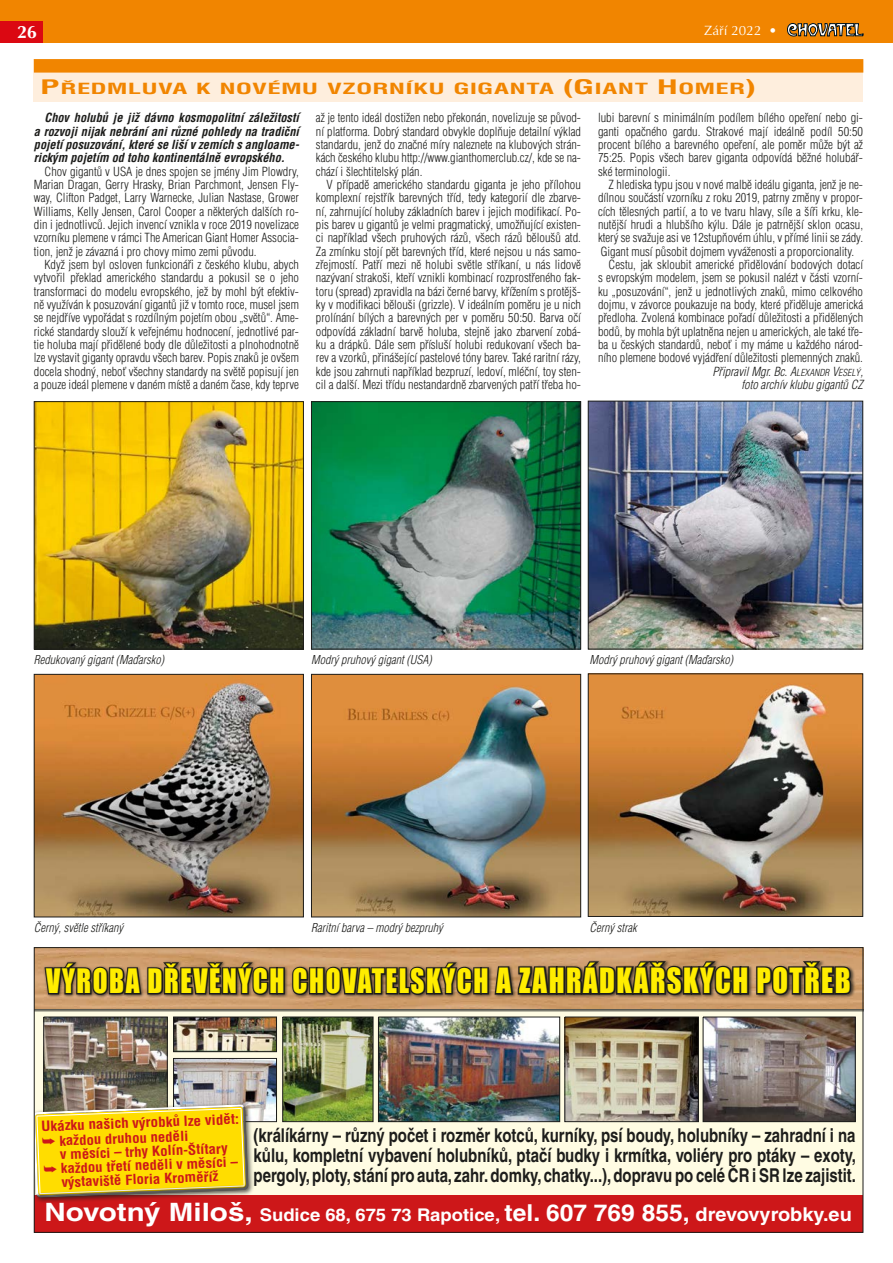
<style>
.page{position:relative;width:893px;height:1263px;background:#fff}
.page>*{position:absolute;margin:0;border:0;box-sizing:border-box;transform-origin:0 0}
.t1{font:30.9px "Impact";letter-spacing:.06em;color:#ffed00;scale:.88 1}
.t2{font:700 19.05px/20.2px "Helvetica CE";color:#1d1d1b;text-align:justify;scale:.79 1}
.t3{font:700 18px "Optima XCE";color:#fff}
.t4{font:700 17.55px "Helvetica CE";color:#fff;scale:1.05 1}
.t5{font:700 15px "Helvetica Cond Light XCE";letter-spacing:.005em;color:#f18500;scale:1.78 1}
.t6{font:700 13.8px "Helvetica Cond Light XCE";color:#cd1719;scale:1.1 1}
.t7{font:700 13.5px "Helvetica Cond Light XCE";color:#cd1719;scale:1.1 1}
.t8{font:13.5px "Optima XCE";color:#fff}
.t9{font:12.3px/13.4px "Helvetica Cond Light XCE";color:#1d1d1b;text-align:justify}
.t10{font:italic 700 12.3px/13.4px "Helvetica Cond Light XCE";color:#1d1d1b;text-align:justify}
.t11{font:italic 12.3px "Helvetica Cond Light XCE";color:#1d1d1b}
.t12{font:italic 12px "Helvetica Cond Light XCE";color:#1d1d1b}
.s1{font-size:19.5px}
.s2{font-style:inherit}
.s3{font-size:9.45px}
.s4{font-size:31.95px}
.s5{font-size:25.35px}
.s6{font-size:23.4px}
.s7{font-size:19.05px}
</style>
<div class="page">
<div style="left:0;top:0;width:893px;height:43px;background:#f18500"></div>
<img style="left:36px;top:403px;width:266px;height:244px">
<div style="left:34px;top:401px;width:270px;height:248px;border:1px solid #1d1d1b"></div>
<img style="left:36px;top:676px;width:266px;height:239px">
<div style="left:34px;top:674px;width:270px;height:243px;border:1px solid #1d1d1b"></div>
<img style="left:590px;top:403px;width:271px;height:244px">
<div style="left:588px;top:401px;width:275px;height:248px;border:1px solid #1d1d1b"></div>
<img style="left:590px;top:675px;width:271px;height:240px">
<div style="left:588px;top:673px;width:275px;height:244px;border:1px solid #1d1d1b"></div>
<img style="left:313px;top:403px;width:266px;height:244px">
<div style="left:311px;top:401px;width:270px;height:248px;border:1px solid #1d1d1b"></div>
<img style="left:313px;top:676px;width:266px;height:239px">
<div style="left:311px;top:674px;width:270px;height:243px;border:1px solid #1d1d1b"></div>
<div style="left:34px;top:60px;width:829px;height:42px;background:#feeedd"></div>
<div style="left:34px;top:59px;width:829px;height:14px;background:#f18500"></div>
<div style="left:34px;top:1195px;width:829px;height:37px;background:#cd1719"></div>
<img style="left:36px;top:949px;width:819px;height:254px">
<div style="left:0;top:21px;width:43px;height:22px;background:#db0812"></div>
<svg style="left:787px;top:23px;width:76px;height:13px"></svg>
<h3 class="t3" style="left:17px;top:22px;width:22px">26</h3>
<p class="t8" style="left:704px;top:23px;width:74px">Září 2022 •</p>
<p class="t5" style="left:40px;top:80px;width:404px"><span class="s1">P</span>ŘEDMLUVA K NOVÉMU VZORNÍKU GIGANTA <span class="s1">(G</span> IANT <span class="s1">H</span>OMER<span class="s1">)</span></p>
<p class="t10" style="left:34px;top:111px;width:267px;text-indent:11px">Chov holubů je již dávno kosmopolitní záležitostí a rozvoji nijak nebrání ani různé pohledy na tradiční pojetí posuzování, které se liší v zemích s angloame&shy;rickým pojetím od toho kontinentálně evropského.</p>
<p class="t9" style="left:34px;top:165px;width:267px;text-indent:11px">Chov gigantů v USA je dnes spojen se jmény Jim Plowdry, Marian Dragan, Gerry Hrasky, Brian Parchmont, Jensen Fly&shy;way, Clifton Padget, Larry Warnecke, Julian Nastase, Grower Williams, Kelly Jensen, Carol Cooper a některých dalších ro&shy;din i jednotlivců. Jejich invencí vznikla v roce 2019 novelizace vzorníku plemene v rámci The American Giant Homer Associa&shy;tion, jenž je závazná i pro chovy mimo zemi původu.</p>
<p class="t9" style="left:34px;top:258px;width:267px;text-indent:11px">Když jsem byl osloven funkcionáři z českého klubu, abych vytvořil překlad amerického standardu a pokusil se o jeho transformaci do modelu evropského, jež by mohl být efektiv&shy;ně využíván k posuzování gigantů již v tomto roce, musel jsem se nejdříve vypořádat s rozdílným pojetím obou „světů“. Ame&shy;rické standardy slouží k veřejnému hodnocení, jednotlivé par&shy;tie holuba mají přidělené body dle důležitosti a plnohodnotně lze vystavit giganty opravdu všech barev. Popis znaků je ovšem docela shodný, neboť všechny standardy na světě popisují jen a pouze ideál plemene v daném místě a daném čase, kdy teprve</p>
<p class="t9" style="left:316px;top:111px;width:267px">až je tento ideál dostižen nebo překonán, novelizuje se původ&shy;ní platforma. Dobrý standard obvykle doplňuje detailní výklad standardu, jenž do značné míry naleznete na klubových strán&shy;kách českého klubu http://www.gianthomerclub.cz/, kde se na&shy;chází i šlechtitelský plán.</p>
<p class="t9" style="left:316px;top:178px;width:267px;text-indent:11px">V případě amerického standardu giganta je jeho přílohou komplexní rejstřík barevných tříd, tedy kategorií dle zbarve&shy;ní, zahrnující holuby základních barev i jejich modifikací. Po&shy;pis barev u gigantů je velmi pragmatický, umožňující existen&shy;ci například všech pruhových rázů, všech rázů běloušů atd.<br>Za zmínku stojí pět barevných tříd, které nejsou u nás samo&shy;zřejmostí. Patří mezi ně holubi světle stříkaní, u nás lidově nazývaní strakoši, kteří vznikli kombinací rozprostřeného fak&shy;toru (spread) zpravidla na bázi černé barvy, křížením s protějš&shy;ky v modifikaci bělouši (grizzle). V ideálním poměru je u nich prolínání bílých a barevných per v poměru 50:50. Barva očí odpovídá základní barvě holuba, stejně jako zbarvení zobá&shy;ku a drápků. Dále sem přísluší holubi redukovaní všech ba&shy;rev a vzorků, přinášející pastelové tóny barev. Také raritní rázy, kde jsou zahrnuti například bezpruzí, ledoví, mléční, toy sten&shy;cil a další. Mezi třídu nestandardně zbarvených patří třeba ho-</p>
<p class="t9" style="left:598px;top:111px;width:267px">lubi barevní s minimálním podílem bílého opeření nebo gi&shy;ganti opačného gardu. Strakové mají ideálně podíl 50:50 procent bílého a barevného opeření, ale poměr může být až 75:25. Popis všech barev giganta odpovídá běžné holubář&shy;ské terminologii.</p>
<p class="t9" style="left:609px;top:178px;width:256px">Z hlediska typu jsou v nové malbě ideálu giganta, jenž je ne-</p>
<p class="t9" style="left:598px;top:191px;width:267px">dílnou součástí vzorníku z roku 2019, patrny změny v propor-</p>
<p class="t9" style="left:598px;top:205px;width:267px">cích tělesných partií, a to ve tvaru hlavy, síle a šíři krku, kle-</p>
<p class="t9" style="left:598px;top:218px;width:267px">nutější hrudi a hlubšího kýlu. Dále je patrnější sklon ocasu,</p>
<p class="t9" style="left:598px;top:231px;width:267px">který se svažuje asi ve 12stupňovém úhlu, v přímé linii se zády.</p>
<p class="t9" style="left:601px;top:245px;width:255px">Gigant musí působit dojmem vyváženosti a proporcionality.</p>
<p class="t9" style="left:609px;top:258px;width:256px">Cestu, jak skloubit americké přidělování bodových dotací</p>
<p class="t9" style="left:598px;top:271px;width:267px">s evropským modelem, jsem se pokusil nalézt v části vzorní-</p>
<p class="t9" style="left:598px;top:285px;width:267px">ku „posuzování“, jenž u jednotlivých znaků, mimo celkového</p>
<p class="t9" style="left:598px;top:298px;width:267px">dojmu, v závorce poukazuje na body, které přiděluje americká</p>
<p class="t9" style="left:598px;top:311px;width:267px">předloha. Zvolená kombinace pořadí důležitosti a přidělených</p>
<p class="t9" style="left:598px;top:325px;width:267px">bodů, by mohla být uplatněna nejen u amerických, ale také tře-</p>
<p class="t9" style="left:598px;top:338px;width:267px">ba u českých standardů, neboť i my máme u každého národ-</p>
<p class="t9" style="left:598px;top:351px;width:267px">ního plemene bodové vyjádření důležitosti plemenných znaků.</p>
<p class="t11" style="left:712px;top:364px;width:152px">Připravil Mgr. Bc. <span class="s2">A</span><span class="s3">LEXANDR</span> <span class="s2">V</span><span class="s3">ESELÝ</span>,</p>
<p class="t11" style="left:741px;top:377px;width:123px">foto archív klubu gigantů CZ</p>
<p class="t12" style="left:34px;top:653px;width:132px">Redukovaný gigant (Maďarsko)</p>
<p class="t12" style="left:34px;top:921px;width:91px">Černý, světle stříkaný</p>
<p class="t12" style="left:311px;top:653px;width:122px">Modrý pruhový gigant (USA)</p>
<p class="t12" style="left:311px;top:921px;width:133px">Raritní barva – modrý bezpruhý</p>
<p class="t12" style="left:589px;top:653px;width:145px">Modrý pruhový gigant (Maďarsko)</p>
<p class="t12" style="left:589px;top:921px;width:49px">Černý strak</p>
<h1 class="t1" style="left:46px;top:957px;width:915px">VÝROBA DŘEVĚNÝCH CHOVATELSKÝCH <span class="s4">A ZAHRÁDKÁŘSKÝCH POTŘEB</span></h1>
<p class="t6" style="left:41px;top:1118px;width:181px;rotate:-2deg">Ukázku našich výrobků lze vidět:</p>
<p class="t7" style="left:42px;top:1133px;width:135px;rotate:-2deg">➥ každou druhou neděli</p>
<p class="t7" style="left:60px;top:1146px;width:154px;rotate:-2deg">v měsíci – trhy Kolín-Štítary</p>
<p class="t7" style="left:43px;top:1161px;width:178px;rotate:-2deg">➥ každou třetí neděli v měsíci –</p>
<p class="t7" style="left:61px;top:1174px;width:144px;rotate:-2deg">výstaviště Floria Kroměříž</p>
<p class="t2" style="left:254px;top:1125px;width:764px">(králíkárny – různý počet i rozměr kotců, kurníky, psí boudy, holubníky – zahradní i na kůlu, kompletní vybavení holubníků, ptačí budky i krmítka, voliéry pro ptáky – exoty, pergoly, ploty, stání pro auta, zahr. domky, chatky...), dopravu po celé ČR i SR lze zajistit.</p>
<h3 class="t4" style="left:44px;top:1204px;width:770px"><span class="s5">Novotný Miloš,</span> Sudice 68, 675 73 Rapotice, <span class="s6">tel. 607 769 855,</span> <span class="s7">drevovyrobky.eu</span></h3>
</div>
